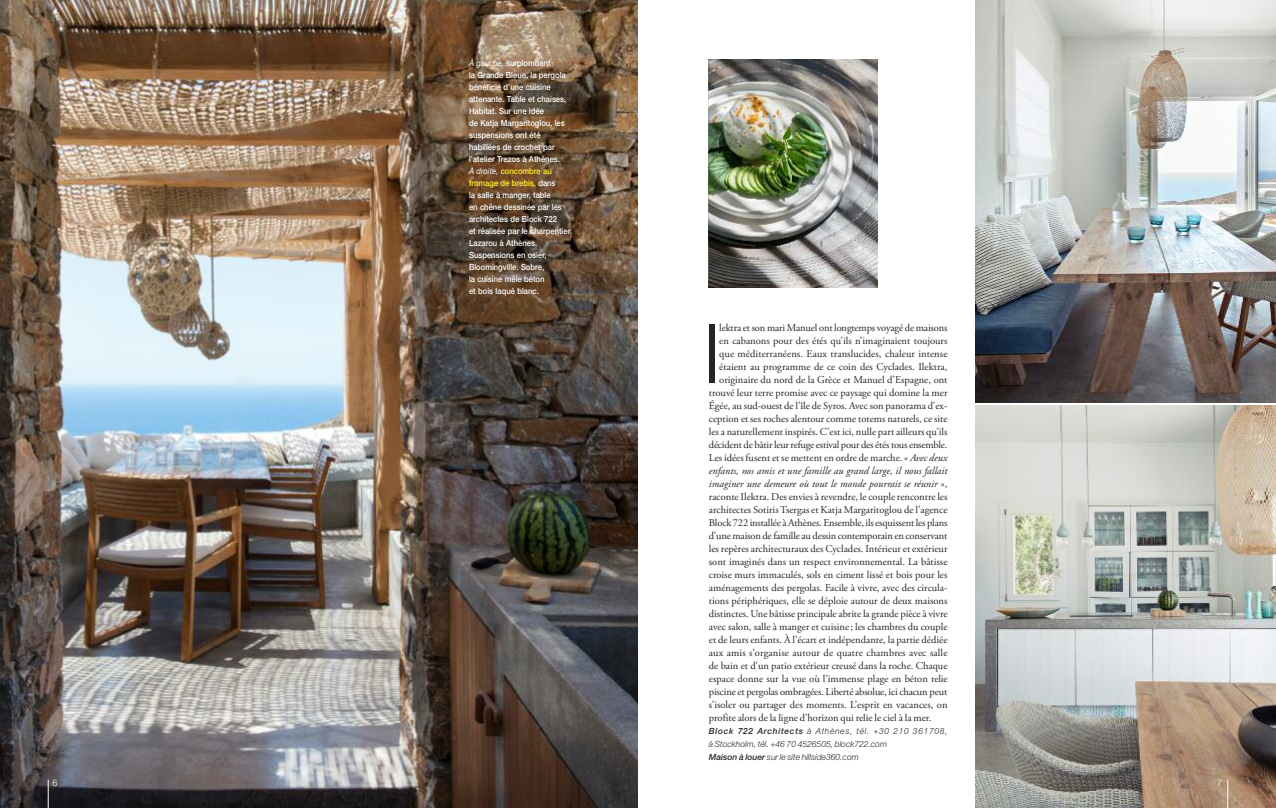
<style>
.page{position:relative;width:1276px;height:808px;background:#fff}
.page>*{position:absolute;margin:0;border:0;box-sizing:border-box;transform-origin:0 0}
.t1{font:300 condensed 82.5px "Helvetica Neue LT Std";color:#272627}
.t2{font:10.5px "Adobe Garamond Pro";color:#272627}
.t3{font:italic 10.5px "Adobe Garamond Pro";color:#272627}
.t4{font:10.5px "Adobe Garamond Pro";letter-spacing:-.02em;color:#272627}
.t5{font:300 9px "Helvetica Neue LT Std";color:#fff}
.t6{font:500 8.5px/12px "Helvetica Neue LT Std";color:#fff;scale:.9 1}
.t7{font:italic 300 8.5px/13px "Helvetica Neue LT Std";color:#272627}
.s1{font-weight:400;font-style:italic}
.s2{color:#fff12a}
.s3{font-style:italic}
.s4{font-style:normal}
.s5{font-weight:500}
</style>
<div class="page">
<img style="left:975px;top:405px;width:301px;height:403px">
<img style="left:0;top:0;width:638px;height:808px">
<img style="left:975px;top:0;width:301px;height:403px">
<img style="left:709px;top:60px;width:168px;height:227px">
<svg style="left:48px;top:780px;width:1px;height:28px"></svg>
<svg style="left:1227px;top:780px;width:1px;height:28px"></svg>
<p class="t6" style="left:469px;top:57px;width:114px"><span class="s1">À gauche,</span> surplombant<br>la Grande Bleue, la pergola bénéficie d’une cuisine attenante. Table et chaises,<br>Habitat. Sur une idée<br>de Katja Margaritoglou, les suspensions ont été habillées de crochet par l’atelier Trezos à Athènes.<br><span class="s1">À droite,</span> <span class="s2">concombre au fromage de brebis,</span> dans<br>la salle à manger, table<br>en chêne dessinée par les architectes de Block 722<br>et réalisée par le charpentier<br>Lazarou à Athènes.<br>Suspensions en osier,<br>Bloomingville. Sobre,<br>la cuisine mêle béton<br>et bois laqué blanc.</p>
<h1 class="t1" style="left:704px;top:324px;width:17px">I</h1>
<p class="t2" style="left:719px;top:323px;width:230px">lektra et son mari Manuel ont longtemps voyagé de maisons</p>
<p class="t2" style="left:719px;top:336px;width:230px">en cabanons pour des étés qu’ils n’imaginaient toujours</p>
<p class="t2" style="left:719px;top:349px;width:230px">que méditerranéens. Eaux translucides, chaleur intense</p>
<p class="t2" style="left:719px;top:362px;width:230px">étaient au programme de ce coin des Cyclades. Ilektra,</p>
<p class="t2" style="left:719px;top:375px;width:230px">originaire du nord de la Grèce et Manuel d’Espagne, ont</p>
<p class="t2" style="left:709px;top:388px;width:240px">trouvé leur terre promise avec ce paysage qui domine la mer</p>
<p class="t2" style="left:709px;top:401px;width:240px">Égée, au sud-ouest de l’île de Syros. Avec son panorama d’ex-</p>
<p class="t2" style="left:709px;top:414px;width:240px">ception et ses roches alentour comme totems naturels, ce site</p>
<p class="t2" style="left:709px;top:427px;width:240px">les a naturellement inspirés. C’est ici, nulle part ailleurs qu’ils</p>
<p class="t4" style="left:709px;top:440px;width:240px">décident de bâtir leur refuge estival pour des étés tous ensemble.</p>
<p class="t2" style="left:709px;top:453px;width:240px">Les idées fusent et se mettent en ordre de marche. « <span class="s3">Avec deux</span></p>
<p class="t3" style="left:709px;top:466px;width:240px">enfants, nos amis et une famille au grand large, il nous fallait</p>
<p class="t3" style="left:709px;top:479px;width:240px">imaginer une demeure où tout le monde pourrait se réunir <span class="s4">»,</span></p>
<p class="t2" style="left:709px;top:492px;width:240px">raconte Ilektra. Des envies à revendre, le couple rencontre les</p>
<p class="t2" style="left:709px;top:505px;width:240px">architectes SotirisTsergas et Katja Margaritoglou de l’agence</p>
<p class="t2" style="left:709px;top:518px;width:240px">Block722installéeàAthènes.Ensemble,ilsesquissentlesplans</p>
<p class="t2" style="left:709px;top:531px;width:240px">d’une maison de famille au dessin contemporain en conservant</p>
<p class="t2" style="left:709px;top:544px;width:240px">les repères architecturaux des Cyclades. Intérieur et extérieur</p>
<p class="t2" style="left:709px;top:557px;width:240px">sont imaginés dans un respect environnemental. La bâtisse</p>
<p class="t2" style="left:709px;top:570px;width:240px">croise murs immaculés, sols en ciment lissé et bois pour les</p>
<p class="t2" style="left:709px;top:583px;width:240px">aménagements des pergolas. Facile à vivre, avec des circula-</p>
<p class="t2" style="left:709px;top:596px;width:240px">tions périphériques, elle se déploie autour de deux maisons</p>
<p class="t2" style="left:709px;top:609px;width:240px">distinctes. Une bâtisse principale abrite la grande pièce à vivre</p>
<p class="t2" style="left:709px;top:622px;width:240px">avec salon, salle à manger et cuisine; les chambres du couple</p>
<p class="t2" style="left:709px;top:635px;width:240px">et de leurs enfants. À l’écart et indépendante, la partie dédiée</p>
<p class="t2" style="left:709px;top:648px;width:240px">aux amis s’organise autour de quatre chambres avec salle</p>
<p class="t2" style="left:709px;top:661px;width:240px">de bain et d’un patio extérieur creusé dans la roche. Chaque</p>
<p class="t2" style="left:709px;top:674px;width:240px">espace donne sur la vue où l’immense plage en béton relie</p>
<p class="t2" style="left:709px;top:687px;width:240px">piscine et pergolas ombragées. Liberté absolue, ici chacun peut</p>
<p class="t2" style="left:709px;top:700px;width:240px">s’isoler ou partager des moments. L’esprit en vacances, on</p>
<p class="t2" style="left:709px;top:713px;width:224px">profite alors de la ligne d’horizon qui relie le ciel à la mer.</p>
<p class="t7" style="left:709px;top:725px;width:240px"><span class="s5">Block 722 Architects</span> à Athènes, tél. +30 210 361708, à Stockholm, tél. +46 70 4526505, block722.com<br><span class="s5">Maison à louer</span> sur le site hillside360.com</p>
<p class="t5" style="left:52px;top:780px;width:7px">6</p>
<p class="t5" style="left:1217px;top:780px;width:7px">7</p>
</div>
